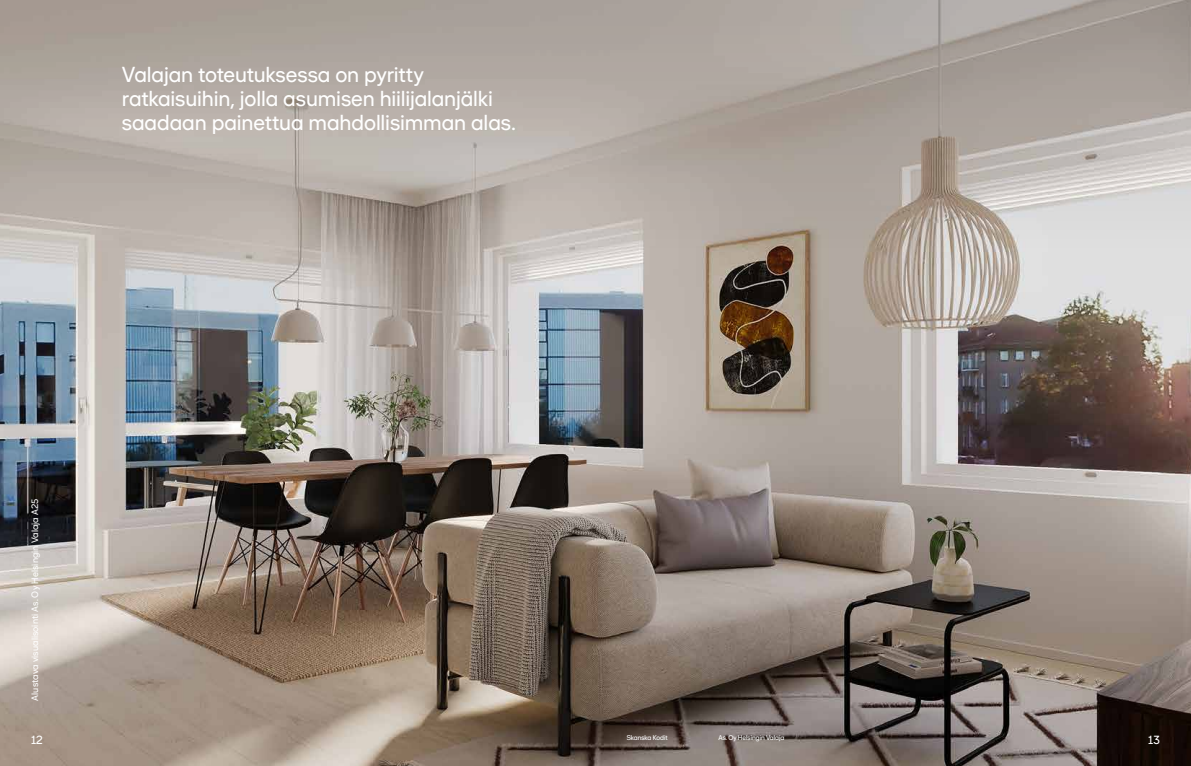
<style>
.page{position:relative;width:1191px;height:766px;background:#fff}
.page>*{position:absolute;margin:0;border:0;box-sizing:border-box;transform-origin:0 0}
.t1{font:22px/24px "Shape Sans";letter-spacing:-.01em;color:#fff}
.t2{font:12px "Shape Sans Display";color:#fff}
.t3{font:9.4px "Shape Sans";letter-spacing:.005em;color:#fff}
.t4{font:7px "Shape Sans Display";color:#fff}
</style>
<div class="page">
<img style="left:0;top:363px;width:1191px;height:402px">
<svg style="left:0;top:0;width:1191px;height:363px;background:#b0a9a3"></svg>
<p class="t1" style="left:122px;top:62px;width:395px">Valajan toteutuksessa on pyritty ratkaisuihin, jolla asumisen hiilijalanjälki saadaan painettua mahdollisimman alas.</p>
<p class="t3" style="left:29px;top:700px;width:203px;rotate:-90deg">Alustava visualisointi As. Oy Helsingin Valaja A25</p>
<p class="t2" style="left:31px;top:732px;width:13px">12</p>
<p class="t4" style="left:626px;top:733px;width:43px">Skanska Kodit</p>
<p class="t4" style="left:718px;top:733px;width:67px">As. Oy Helsingin Valaja</p>
<p class="t2" style="left:1148px;top:732px;width:13px">13</p>
</div>
